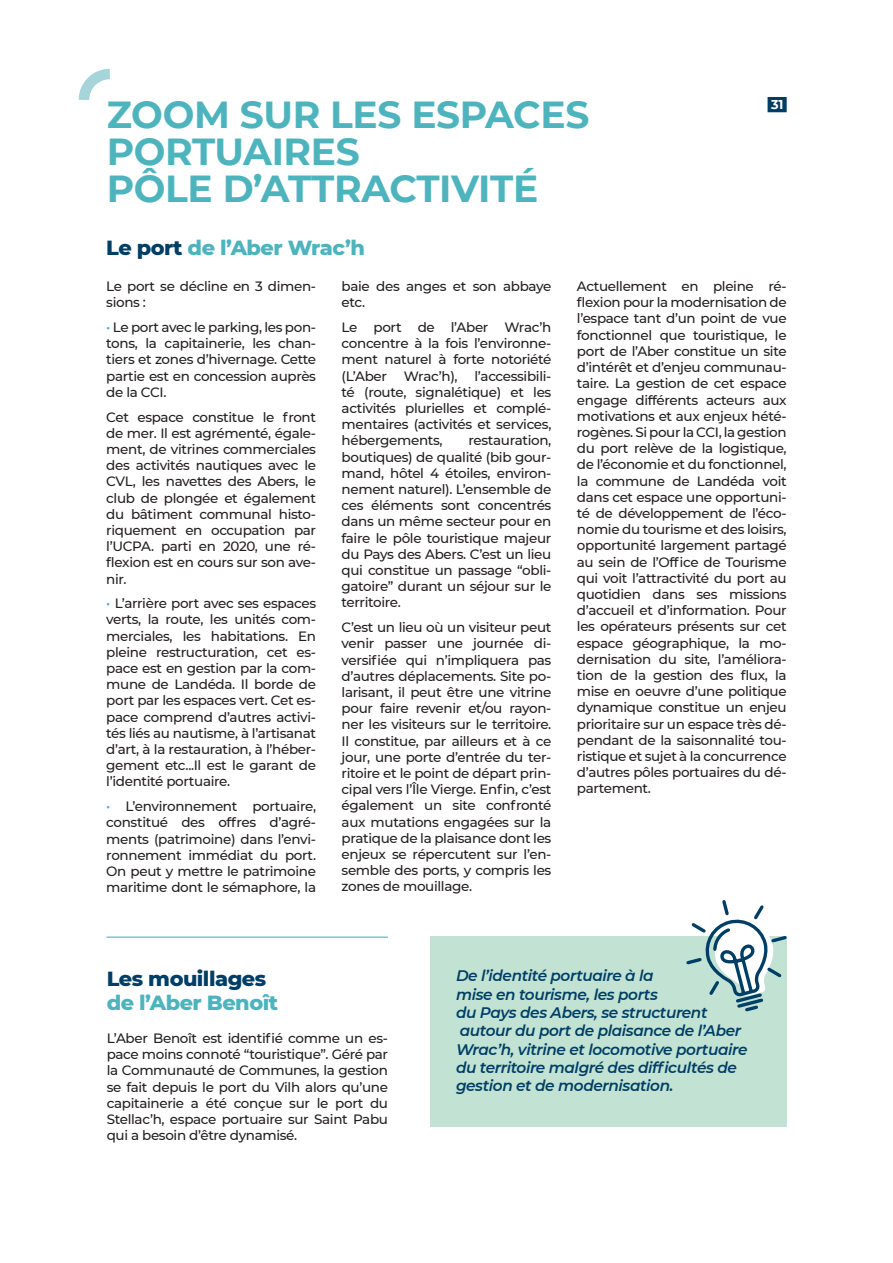
<style>
.page{position:relative;width:893px;height:1263px;background:#fff}
.page>*{position:absolute;margin:0;border:0;box-sizing:border-box;transform-origin:0 0}
.G_TITRE_2021{font:700 37.65px/37.3px "Montserrat";letter-spacing:-.01em;color:#4db4bd}
.t1{font:800 20.85px/23.9px "Montserrat";letter-spacing:-.025em;color:#4db4bd}
.t2{font:italic 600 15.3px/18.3px "Montserrat";letter-spacing:-.025em;color:#003e65}
.t3{font:500 13.5px/16.2px "Montserrat";letter-spacing:-.025em;color:#231f20;text-align:justify}
.G_TITRE_2021-2{font:700 12.75px "Montserrat";color:#fff}
.s1{color:#003e65}
.s2{color:#4db4bd}
</style>
<div class="page">
<svg style="left:78px;top:68px;width:32px;height:32px"></svg>
<hr style="left:107px;top:936px;width:280px;height:2px;background:#4db4bd">
<div style="left:431px;top:936px;width:356px;height:191px;background:#c2e3d4"></div>
<div style="left:768px;top:97px;width:19px;height:15px;background:#003e65"></div>
<svg style="left:686px;top:900px;width:101px;height:112px"></svg>
<p class="G_TITRE_2021" style="left:107px;top:94px;width:484px">ZOOM SUR LES ESPACES<br>PORTUAIRES<br>PÔLE D’ATTRACTIVITÉ</p>
<p class="t1" style="left:106px;top:235px;width:260px"><span class="s1">Le port</span> de l’Aber Wrac’h</p>
<p class="G_TITRE_2021-2" style="left:771px;top:95px;width:14px">31</p>
<p class="t3" style="left:106px;top:278px;width:211px">Le port se décline en 3 dimen&shy;sions :</p>
<p class="t3" style="left:106px;top:319px;width:211px"><span class="s2">•</span> Le port avec le parking, les pon&shy;tons, la capitainerie, les chan&shy;tiers et zones d’hivernage. Cette partie est en concession auprès de la CCI.</p>
<p class="t3" style="left:106px;top:408px;width:211px">Cet espace constitue le front de mer. Il est agrémenté, égale&shy;ment, de vitrines commerciales des activités nautiques avec le CVL, les navettes des Abers, le club de plongée et également du bâtiment communal histo&shy;riquement en occupation par l’UCPA. parti en 2020, une ré&shy;flexion est en cours sur son ave&shy;nir.</p>
<p class="t3" style="left:106px;top:595px;width:211px"><span class="s2">•</span> L’arrière port avec ses espaces verts, la route, les unités com&shy;merciales, les habitations. En pleine restructuration, cet es&shy;pace est en gestion par la com&shy;mune de Landéda. Il borde de port par les espaces vert. Cet es&shy;pace comprend d’autres activi&shy;tés liés au nautisme, à l’artisanat d’art, à la restauration, à l’héber&shy;gement etc...Il est le garant de l’identité portuaire.</p>
<p class="t3" style="left:106px;top:798px;width:211px"><span class="s2">•</span> L’environnement portuaire, constitué des offres d’agré&shy;ments (patrimoine) dans l’envi&shy;ronnement immédiat du port.<br>On peut y mettre le patrimoine maritime dont le sémaphore, la</p>
<p class="t3" style="left:342px;top:278px;width:211px">baie des anges et son abbaye etc.</p>
<p class="t3" style="left:342px;top:319px;width:211px">Le port de l’Aber Wrac’h concentre à la fois l’environne&shy;ment naturel à forte notoriété (L’Aber Wrac’h), l’accessibili&shy;té (route, signalétique) et les activités plurielles et complé&shy;mentaires (activités et services, hébergements,</p>
<p class="t3" style="left:342px;top:432px;width:211px;text-indent:127px">restauration, boutiques) de qualité (bib gour&shy;mand, hôtel 4 étoiles, environ&shy;nement naturel). L’ensemble de ces éléments sont concentrés dans un même secteur pour en faire le pôle touristique majeur du Pays des Abers. C’est un lieu qui constitue un passage “obli&shy;gatoire” durant un séjour sur le territoire.</p>
<p class="t3" style="left:342px;top:619px;width:211px">C’est un lieu où un visiteur peut venir passer une journée di&shy;versifiée qui n’impliquera pas d’autres déplacements. Site po&shy;larisant, il peut être une vitrine pour faire revenir et/ou rayon&shy;ner les visiteurs sur le territoire.<br>Il constitue, par ailleurs et à ce jour, une porte d’entrée du ter&shy;ritoire et le point de départ prin&shy;cipal vers l’Île Vierge. Enfin, c’est également un site confronté aux mutations engagées sur la pratique de la plaisance dont les enjeux se répercutent sur l’en&shy;semble des ports, y compris les zones de mouillage.</p>
<p class="t3" style="left:577px;top:278px;width:211px">Actuellement en pleine ré&shy;flexion pour la modernisation de l’espace tant d’un point de vue fonctionnel que touristique, le port de l’Aber constitue un site d’intérêt et d’enjeu communau&shy;taire. La gestion de cet espace engage différents acteurs aux motivations et aux enjeux hété&shy;rogènes. Si pour la CCI, la gestion du port relève de la logistique, de l’économie et du fonctionnel, la commune de Landéda voit dans cet espace une opportuni&shy;té de développement de l’éco&shy;nomie du tourisme et des loisirs, opportunité largement partagé au sein de l’Office de Tourisme qui voit l’attractivité du port au quotidien dans ses missions d’accueil et d’information. Pour les opérateurs présents sur cet espace géographique, la mo&shy;dernisation du site, l’améliora&shy;tion de la gestion des flux, la mise en oeuvre d’une politique dynamique constitue un enjeu prioritaire sur un espace très dé&shy;pendant de la saisonnalité tou&shy;ristique et sujet à la concurrence d’autres pôles portuaires du dé&shy;partement.</p>
<p class="t1" style="left:107px;top:965px;width:173px"><span class="s1">Les mouillages </span>de l’Aber Benoît</p>
<p class="t3" style="left:107px;top:1029px;width:283px">L’Aber Benoît est identifié comme un es&shy;pace moins connoté “touristique”. Géré par la Communauté de Communes, la gestion se fait depuis le port du Vilh alors qu’une capitainerie a été conçue sur le port du Stellac’h, espace portuaire sur Saint Pabu qui a besoin d’être dynamisé.</p>
<p class="t2" style="left:456px;top:966px;width:293px">De l’identité portuaire à la<br>mise en tourisme, les ports<br>du Pays des Abers, se structurent autour du port de plaisance de l’Aber Wrac’h, vitrine et locomotive portuaire du territoire malgré des difficultés de gestion et de modernisation.</p>
</div>
